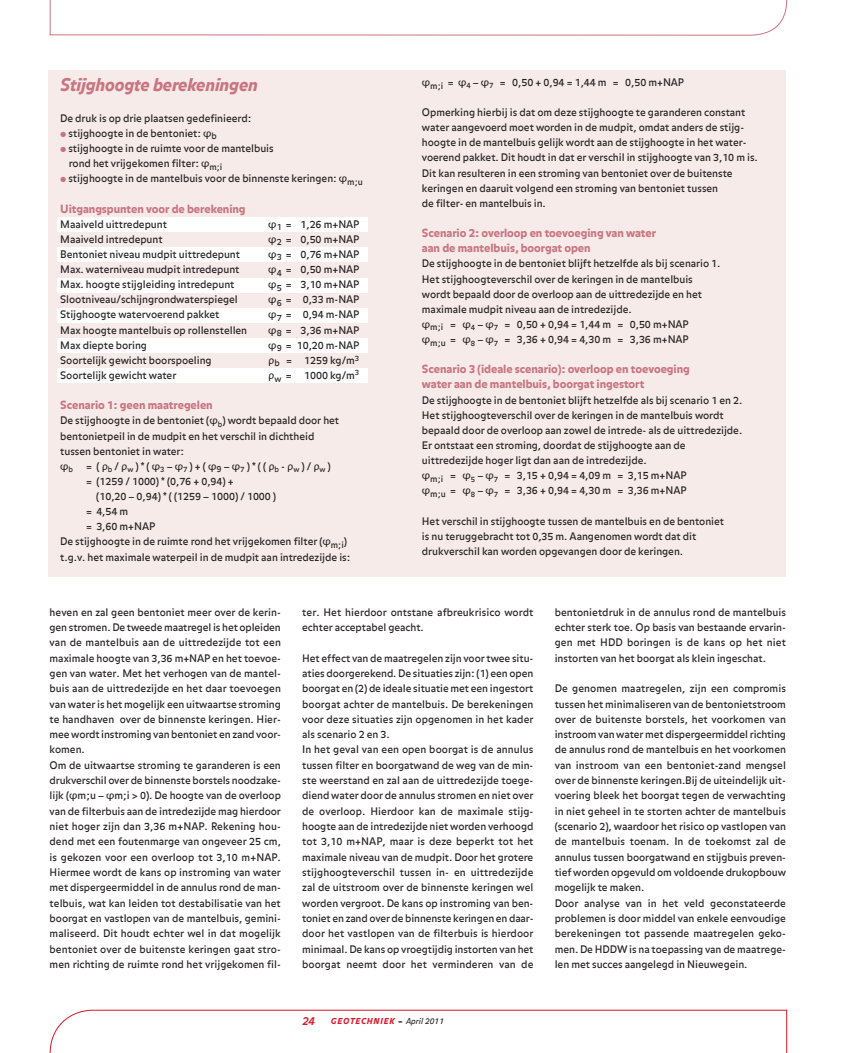
<style>
.page{position:relative;width:851px;height:1053px;background:#fff}
.page>*{position:absolute;margin:0;border:0;box-sizing:border-box;transform-origin:0 0}
.t1{font:italic 900 17.5px "Balance";letter-spacing:-.005em;color:#c87580}
.t2{font:900 11.25px/15.1px "Balance";letter-spacing:-.005em;color:#c87580}
.t3{font:italic 700 11.25px "Balance";color:#d71829}
.t4{font:10.25px/15.2px "Balance";letter-spacing:-.005em;color:#231f20}
.t5{font:10.25px "Lucida Grande";color:#231f20}
.t6{font:italic 900 8.12px "Balance";letter-spacing:.1em;color:#d71829}
.s1{font-family:"Lucida Grande"}
.s2{font-style:normal;color:#231f20}
.s3{font-weight:400;color:#231f20}
</style>
<div class="page">
<div style="left:48px;top:70px;width:738px;height:506px;background:#f7ebea"></div>
<svg style="left:50px;top:1009px;width:737px;height:43px"></svg>
<svg style="left:50px;top:0;width:737px;height:36px"></svg>
<div style="left:57px;top:217px;width:310px;height:14px;background:#fff"></div>
<div style="left:57px;top:248px;width:310px;height:14px;background:#fff"></div>
<div style="left:57px;top:278px;width:310px;height:14px;background:#fff"></div>
<div style="left:57px;top:308px;width:310px;height:14px;background:#fff"></div>
<div style="left:57px;top:338px;width:310px;height:14px;background:#fff"></div>
<div style="left:57px;top:369px;width:310px;height:14px;background:#fff"></div>
<h1 class="t1" style="left:60px;top:78px;width:199px">Stijghoogte berekeningen</h1>
<p class="t4" style="left:68px;top:111px;width:296px;text-indent:-8px">De druk is op drie plaatsen gedefinieerd:<br>stijghoogte in de bentoniet: <span class="s1">φ</span><sub>b<br></sub>stijghoogte in de ruimte voor de mantelbuis<br>rond het vrijgekomen filter: <span class="s1">φ</span><sub>m;i<br></sub>stijghoogte in de mantelbuis voor de binnenste keringen: <span class="s1">φ</span><sub>m;u</sub></p>
<p class="t2" style="left:60px;top:202px;width:187px">Uitgangspunten voor de berekening</p>
<p class="t4" style="left:60px;top:217px;width:108px">Maaiveld uittredepunt</p>
<p class="t4" style="left:268px;top:217px;width:92px"><span class="s1">φ</span><sub>1</sub> = 1,26 m+NAP</p>
<p class="t4" style="left:60px;top:232px;width:104px">Maaiveld intredepunt</p>
<p class="t4" style="left:268px;top:232px;width:92px"><span class="s1">φ</span><sub>2</sub> = 0,50 m+NAP</p>
<p class="t4" style="left:60px;top:247px;width:181px">Bentoniet niveau mudpit uittredepunt</p>
<p class="t4" style="left:268px;top:247px;width:92px"><span class="s1">φ</span><sub>3</sub> = 0,76 m+NAP</p>
<p class="t4" style="left:60px;top:263px;width:181px">Max. waterniveau mudpit intredepunt</p>
<p class="t4" style="left:268px;top:263px;width:92px"><span class="s1">φ</span><sub>4</sub> = 0,50 m+NAP</p>
<p class="t4" style="left:60px;top:278px;width:176px">Max. hoogte stijgleiding intredepunt</p>
<p class="t4" style="left:268px;top:278px;width:92px"><span class="s1">φ</span><sub>5</sub> = 3,10 m+NAP</p>
<p class="t4" style="left:60px;top:293px;width:179px">Slootniveau/schijngrondwaterspiegel</p>
<p class="t4" style="left:268px;top:293px;width:92px"><span class="s1">φ</span><sub>6</sub> = 0,33 m-NAP</p>
<p class="t4" style="left:60px;top:308px;width:161px">Stijghoogte watervoerend pakket</p>
<p class="t4" style="left:268px;top:308px;width:92px"><span class="s1">φ</span><sub>7</sub> = 0,94 m-NAP</p>
<p class="t4" style="left:60px;top:323px;width:188px">Max hoogte mantelbuis op rollenstellen</p>
<p class="t4" style="left:268px;top:323px;width:92px"><span class="s1">φ</span><sub>8</sub> = 3,36 m+NAP</p>
<p class="t4" style="left:60px;top:338px;width:88px">Max diepte boring</p>
<p class="t4" style="left:268px;top:338px;width:92px"><span class="s1">φ</span><sub>9</sub> = 10,20 m-NAP</p>
<p class="t4" style="left:60px;top:353px;width:153px">Soortelijk gewicht boorspoeling</p>
<p class="t4" style="left:268px;top:353px;width:92px"><span class="s1">ρ</span><sub>b</sub> = 1259 kg/m<sup>3</sup></p>
<p class="t4" style="left:60px;top:368px;width:117px">Soortelijk gewicht water</p>
<p class="t4" style="left:268px;top:368px;width:92px"><span class="s1">ρ</span><sub>w</sub> = 1000 kg/m<sup>3</sup></p>
<p class="t2" style="left:60px;top:398px;width:154px">Scenario 1: geen maatregelen</p>
<p class="t4" style="left:60px;top:414px;width:280px">De stijghoogte in de bentoniet (<span class="s1">φ</span><sub>b</sub>) wordt bepaald door het bentonietpeil in de mudpit en het verschil in dichtheid tussen bentoniet in water:</p>
<p class="t5" style="left:60px;top:460px;width:14px">φ<sub>b</sub></p>
<p class="t4" style="left:86px;top:459px;width:246px">= ( <span class="s1">ρ</span><sub>b</sub> / <span class="s1">ρ</span><sub>w</sub> ) * ( <span class="s1">φ</span><sub>3</sub> – <span class="s1">φ</span><sub>7</sub> ) + ( <span class="s1">φ</span><sub>9</sub> – <span class="s1">φ</span><sub>7</sub> ) * ( ( <span class="s1">ρ</span><sub>b</sub> - <span class="s1">ρ</span><sub>w</sub> ) / <span class="s1">ρ</span><sub>w</sub> )</p>
<p class="t4" style="left:86px;top:474px;width:149px">= (1259 / 1000) * (0,76 + 0,94) +</p>
<p class="t4" style="left:96px;top:489px;width:181px">(10,20 – 0,94) * ( (1259 – 1000) / 1000 )</p>
<p class="t4" style="left:86px;top:505px;width:44px">= 4,54 m</p>
<p class="t4" style="left:86px;top:520px;width:70px">= 3,60 m+NAP</p>
<p class="t4" style="left:60px;top:535px;width:288px">De stijghoogte in de ruimte rond het vrijgekomen filter (<span class="s1">φ</span><sub>m;i</sub>)</p>
<p class="t4" style="left:60px;top:550px;width:292px">t.g.v. het maximale waterpeil in de mudpit aan intredezijde is:</p>
<p class="t4" style="left:422px;top:75px;width:263px"><span class="s1">φ</span><sub>m;i</sub> = <span class="s1">φ</span><sub>4</sub> – <span class="s1">φ</span><sub>7</sub> = 0,50 + 0,94 = 1,44 m = 0,50 m+NAP</p>
<p class="t4" style="left:422px;top:106px;width:337px">Opmerking hierbij is dat om deze stijghoogte te garanderen constant water aangevoerd moet worden in de mudpit, omdat anders de stijg&shy;hoogte in de mantelbuis gelijk wordt aan de stijghoogte in het water&shy;voerend pakket. Dit houdt in dat er verschil in stijghoogte van 3,10 m is.<br>Dit kan resulteren in een stroming van bentoniet over de buitenste keringen en daaruit volgend een stroming van bentoniet tussen<br>de filter- en mantelbuis in.</p>
<p class="t2" style="left:422px;top:226px;width:236px">Scenario 2: overloop en toevoeging van water aan de mantelbuis, boorgat open</p>
<p class="t4" style="left:422px;top:257px;width:300px">De stijghoogte in de bentoniet blijft hetzelfde als bij scenario 1.<br>Het stijghoogteverschil over de keringen in de mantelbuis wordt bepaald door de overloop aan de uittredezijde en het maximale mudpit niveau aan de intredezijde.<br><span class="s1">φ</span><sub>m;i</sub> = <span class="s1">φ</span><sub>4</sub> – <span class="s1">φ</span><sub>7</sub> = 0,50 + 0,94 = 1,44 m = 0,50 m+NAP<br><span class="s1">φ</span><sub>m;u</sub> = <span class="s1">φ</span><sub>8</sub> – <span class="s1">φ</span><sub>7</sub> = 3,36 + 0,94 = 4,30 m = 3,36 m+NAP</p>
<p class="t2" style="left:422px;top:362px;width:269px">Scenario 3 (ideale scenario): overloop en toevoeging water aan de mantelbuis, boorgat ingestort</p>
<p class="t4" style="left:422px;top:393px;width:322px">De stijghoogte in de bentoniet blijft hetzelfde als bij scenario 1 en 2.<br>Het stijghoogteverschil over de keringen in de mantelbuis wordt bepaald door de overloop aan zowel de intrede- als de uittredezijde.<br>Er ontstaat een stroming, doordat de stijghoogte aan de uittredezijde hoger ligt dan aan de intredezijde.<br><span class="s1">φ</span><sub>m;i</sub> = <span class="s1">φ</span><sub>5</sub> – <span class="s1">φ</span><sub>7</sub> = 3,15 + 0,94 = 4,09 m = 3,15 m+NAP<br><span class="s1">φ</span><sub>m;u</sub> = <span class="s1">φ</span><sub>8</sub> – <span class="s1">φ</span><sub>7</sub> = 3,36 + 0,94 = 4,30 m = 3,36 m+NAP</p>
<p class="t4" style="left:422px;top:514px;width:304px">Het verschil in stijghoogte tussen de mantelbuis en de bentoniet is nu teruggebracht tot 0,35 m. Aangenomen wordt dat dit drukverschil kan worden opgevangen door de keringen.</p>
<p class="t4" style="left:50px;top:605px;width:233px">heven en zal geen bentoniet meer over de kerin&shy;gen stromen. De tweede maatregel is het opleiden van de mantelbuis aan de uittredezijde tot een maximale hoogte van 3,36 m+NAP en het toevoe&shy;gen van water. Met het verhogen van de mantel&shy;buis aan de uittredezijde en het daar toevoegen van water is het mogelijk een uitwaartse stroming te handhaven over de binnenste keringen. Hier&shy;mee wordt instroming van bentoniet en zand voor&shy;komen.<br>Om de uitwaartse stroming te garanderen is een drukverschil over de binnenste borstels noodzake&shy;lijk (<span class="s1">φ</span>m;u – <span class="s1">φ</span>m;i &gt; 0). De hoogte van de overloop van de filterbuis aan de intredezijde mag hierdoor niet hoger zijn dan 3,36 m+NAP. Rekening hou&shy;dend met een foutenmarge van ongeveer 25 cm, is gekozen voor een overloop tot 3,10 m+NAP.<br>Hiermee wordt de kans op instroming van water met dispergeermiddel in de annulus rond de man&shy;telbuis, wat kan leiden tot destabilisatie van het boorgat en vastlopen van de mantelbuis, gemini&shy;maliseerd. Dit houdt echter wel in dat mogelijk bentoniet over de buitenste keringen gaat stro&shy;men richting de ruimte rond het vrijgekomen fil-</p>
<p class="t4" style="left:302px;top:605px;width:233px">ter. Het hierdoor ontstane afbreukrisico wordt echter acceptabel geacht.</p>
<p class="t4" style="left:302px;top:651px;width:233px">Het effect van de maatregelen zijn voor twee situ&shy;aties doorgerekend. De situaties zijn: (1) een open boorgat en (2) de ideale situatie met een ingestort boorgat achter de mantelbuis. De berekeningen voor deze situaties zijn opgenomen in het kader als scenario 2 en 3.<br>In het geval van een open boorgat is de annulus tussen filter en boorgatwand de weg van de min&shy;ste weerstand en zal aan de uittredezijde toege&shy;diend water door de annulus stromen en niet over de overloop. Hierdoor kan de maximale stijg&shy;hoogte aan de intredezijde niet worden verhoogd tot 3,10 m+NAP, maar is deze beperkt tot het maximale niveau van de mudpit. Door het grotere stijghoogteverschil tussen in- en uittredezijde zal de uitstroom over de binnenste keringen wel worden vergroot. De kans op instroming van ben&shy;toniet en zand over de binnenste keringen en daar&shy;door het vastlopen van de filterbuis is hierdoor minimaal. De kans op vroegtijdig instorten van het boorgat neemt door het verminderen van de</p>
<p class="t3" style="left:302px;top:1016px;width:14px">24</p>
<p class="t6" style="left:331px;top:1018px;width:115px">GEOTECHNIEK <span class="s2">–</span> <span class="s3">April 2011</span></p>
<p class="t4" style="left:554px;top:605px;width:233px;text-align:justify">bentonietdruk in de annulus rond de mantelbuis echter sterk toe. Op basis van bestaande ervarin&shy;gen met HDD boringen is de kans op het niet instorten van het boorgat als klein ingeschat.</p>
<p class="t4" style="left:554px;top:681px;width:233px">De genomen maatregelen, zijn een compromis tussen het minimaliseren van de bentonietstroom over de buitenste borstels, het voorkomen van instroom van water met dispergeermiddel richting de annulus rond de mantelbuis en het voorkomen van instroom van een bentoniet-zand mengsel over de binnenste keringen.Bij de uiteindelijk uit&shy;voering bleek het boorgat tegen de verwachting in niet geheel in te storten achter de mantelbuis (scenario 2), waardoor het risico op vastlopen van de mantelbuis toenam. In de toekomst zal de annulus tussen boorgatwand en stijgbuis preven&shy;tief worden opgevuld om voldoende drukopbouw mogelijk te maken.<br>Door analyse van in het veld geconstateerde problemen is door middel van enkele eenvoudige berekeningen tot passende maatregelen geko&shy;men. De HDDW is na toepassing van de maatrege&shy;len met succes aangelegd in Nieuwegein.</p>
</div>
